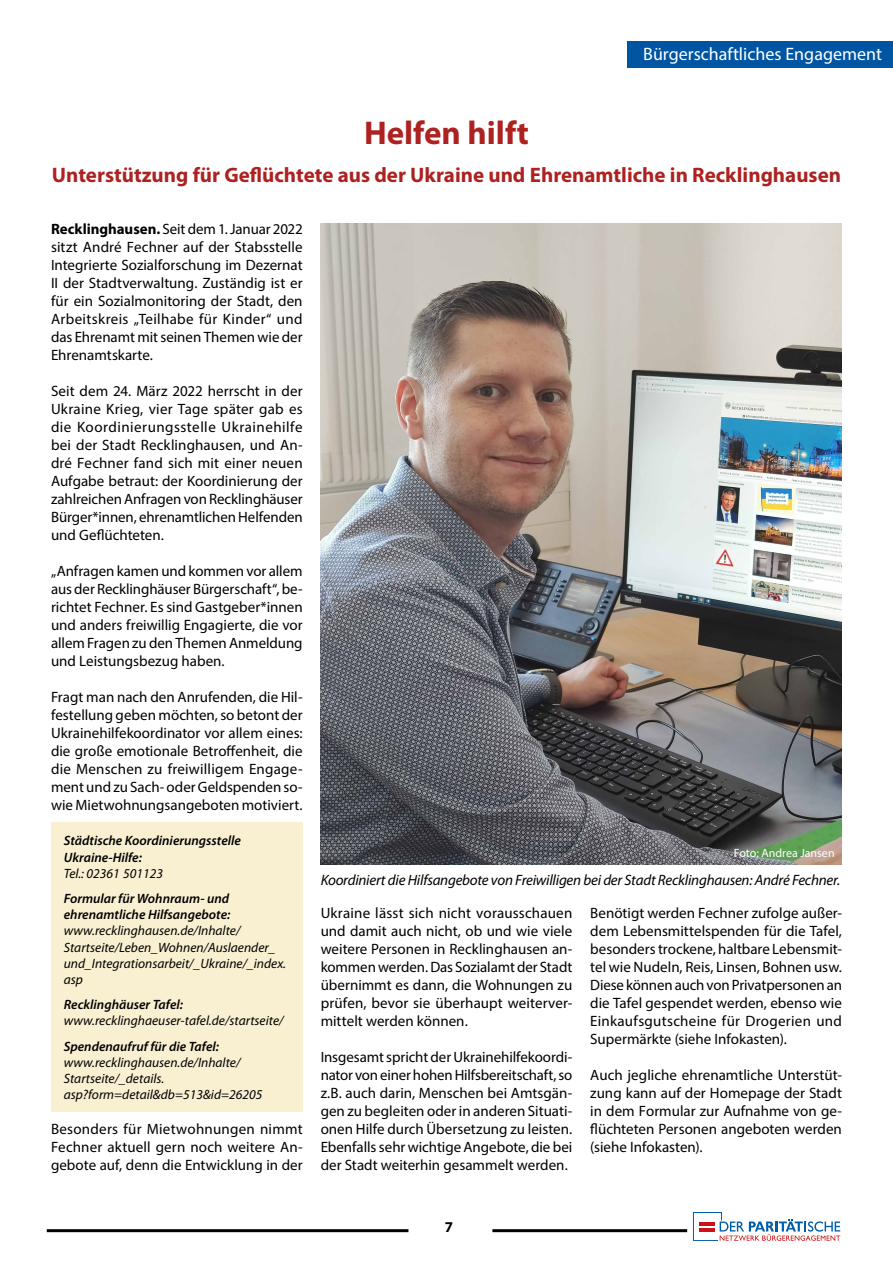
<style>
.page{position:relative;width:893px;height:1263px;background:#fff}
.page>*{position:absolute;margin:0;border:0;box-sizing:border-box;transform-origin:0 0}
.t1{font:700 33px "Myriad Pro";color:#ad2221}
.t2{font:700 21px "Myriad Pro";color:#ad2221}
.t3{font:18px "Myriad Pro";color:#fff}
.t4{font:15px/18px "Myriad Pro";color:#000;text-align:justify}
.t5{font:italic 15px "Myriad Pro";letter-spacing:-.015em;color:#000}
.t6{font:700 15px "Myriad Pro";color:#000}
.t7{font:italic 13.5px/16.2px "Myriad Pro";color:#000}
.t8{font:italic 600 13.5px/16.2px "Myriad Pro";color:#000}
.t9{font:12px "Myriad Pro";color:#fff}
.s1{font-weight:700}
</style>
<div class="page">
<div style="left:51px;top:822px;width:252px;height:290px;background:#f9efd1"></div>
<img style="left:320px;top:224px;width:522px;height:640px">
<svg style="left:693px;top:1212px;width:147px;height:29px"></svg>
<hr style="left:492px;top:1229px;width:195px;height:3px;background:#000">
<hr style="left:47px;top:1229px;width:361px;height:3px;background:#000">
<div style="left:628px;top:42px;width:265px;height:26px;background:#0055a3"></div>
<p class="t3" style="left:643px;top:43px;width:240px">Bürgerschaftliches Engagement</p>
<h1 class="t1" style="left:364px;top:111px;width:166px">Helfen hilft</h1>
<h2 class="t2" style="left:52px;top:161px;width:791px">Unterstützung für Geflüchtete aus der Ukraine und Ehrenamtliche in Recklinghausen</h2>
<p class="t4" style="left:51px;top:220px;width:253px"><span class="s1">Recklinghausen.</span> Seit dem 1. Januar 2022 sitzt André Fechner auf der Stabsstelle Integrierte Sozialforschung im Dezernat II der Stadtverwaltung. Zuständig ist er für ein Sozialmonitoring der Stadt, den Arbeitskreis „Teilhabe für Kinder“ und das Ehrenamt mit seinen Themen wie der Ehrenamtskarte.</p>
<p class="t4" style="left:51px;top:382px;width:253px">Seit dem 24. März 2022 herrscht in der Ukraine Krieg, vier Tage später gab es die Koordinierungsstelle Ukrainehilfe bei der Stadt Recklinghausen, und An&shy;dré Fechner fand sich mit einer neuen Aufgabe betraut: der Koordinierung der zahlreichen Anfragen von Recklinghäuser Bürger*innen, ehrenamtlichen Helfenden und Geflüchteten.</p>
<p class="t4" style="left:51px;top:562px;width:253px">„Anfragen kamen und kommen vor allem aus der Recklinghäuser Bürgerschaft“, be&shy;richtet Fechner. Es sind Gastgeber*innen und anders freiwillig Engagierte, die vor allem Fragen zu den Themen Anmeldung und Leistungsbezug haben.</p>
<p class="t4" style="left:51px;top:688px;width:253px">Fragt man nach den Anrufenden, die Hil&shy;festellung geben möchten, so betont der Ukrainehilfekoordinator vor allem eines: die große emotionale Betroffenheit, die die Menschen zu freiwilligem Engage&shy;ment und zu Sach- oder Geldspenden so&shy;wie Mietwohnungsangeboten motiviert.</p>
<p class="t8" style="left:64px;top:832px;width:179px">Städtische Koordinierungsstelle<br>Ukraine-Hilfe:</p>
<p class="t7" style="left:64px;top:865px;width:101px">Tel.: 02361 501123</p>
<p class="t8" style="left:64px;top:890px;width:168px">Formular für Wohnraum- und ehrenamtliche Hilfsangebote:</p>
<p class="t7" style="left:64px;top:922px;width:224px">www.recklinghausen.de/Inhalte/<br>Startseite/Leben_Wohnen/Auslaender_ und_Integrationsarbeit/_Ukraine/_index. asp</p>
<p class="t8" style="left:64px;top:996px;width:121px">Recklinghäuser Tafel:</p>
<p class="t7" style="left:64px;top:1012px;width:221px">www.recklinghaeuser-tafel.de/startseite/</p>
<p class="t8" style="left:64px;top:1038px;width:157px">Spendenaufruf für die Tafel:</p>
<p class="t7" style="left:64px;top:1054px;width:200px">www.recklinghausen.de/Inhalte/<br>Startseite/_details. asp?form=detail&amp;db=513&amp;id=26205</p>
<p class="t4" style="left:51px;top:1120px;width:253px">Besonders für Mietwohnungen nimmt Fechner aktuell gern noch weitere An&shy;gebote auf, denn die Entwicklung in der</p>
<p class="t9" style="left:734px;top:846px;width:102px">Foto: Andrea Jansen</p>
<p class="t5" style="left:321px;top:871px;width:521px">Koordiniert die Hilfsangebote von Freiwilligen bei der Stadt Recklinghausen: André Fechner.</p>
<p class="t4" style="left:321px;top:904px;width:253px">Ukraine lässt sich nicht vorausschauen und damit auch nicht, ob und wie viele weitere Personen in Recklinghausen an&shy;kommen werden. Das Sozialamt der Stadt übernimmt es dann, die Wohnungen zu prüfen, bevor sie überhaupt weiterver&shy;mittelt werden können.</p>
<p class="t4" style="left:321px;top:1048px;width:253px">Insgesamt spricht der Ukrainehilfekoordi&shy;nator von einer hohen Hilfsbereitschaft, so z.B. auch darin, Menschen bei Amtsgän&shy;gen zu begleiten oder in anderen Situati&shy;onen Hilfe durch Übersetzung zu leisten.<br>Ebenfalls sehr wichtige Angebote, die bei der Stadt weiterhin gesammelt werden.</p>
<p class="t4" style="left:590px;top:904px;width:253px">Benötigt werden Fechner zufolge außer&shy;dem Lebensmittelspenden für die Tafel, besonders trockene, haltbare Lebensmit&shy;tel wie Nudeln, Reis, Linsen, Bohnen usw.<br>Diese können auch von Privatpersonen an die Tafel gespendet werden, ebenso wie Einkaufsgutscheine für Drogerien und Supermärkte (siehe Infokasten).</p>
<p class="t4" style="left:590px;top:1066px;width:253px">Auch jegliche ehrenamtliche Unterstüt&shy;zung kann auf der Homepage der Stadt in dem Formular zur Aufnahme von ge&shy;flüchteten Personen angeboten werden (siehe Infokasten).</p>
<p class="t6" style="left:445px;top:1217px;width:10px">7</p>
</div>
